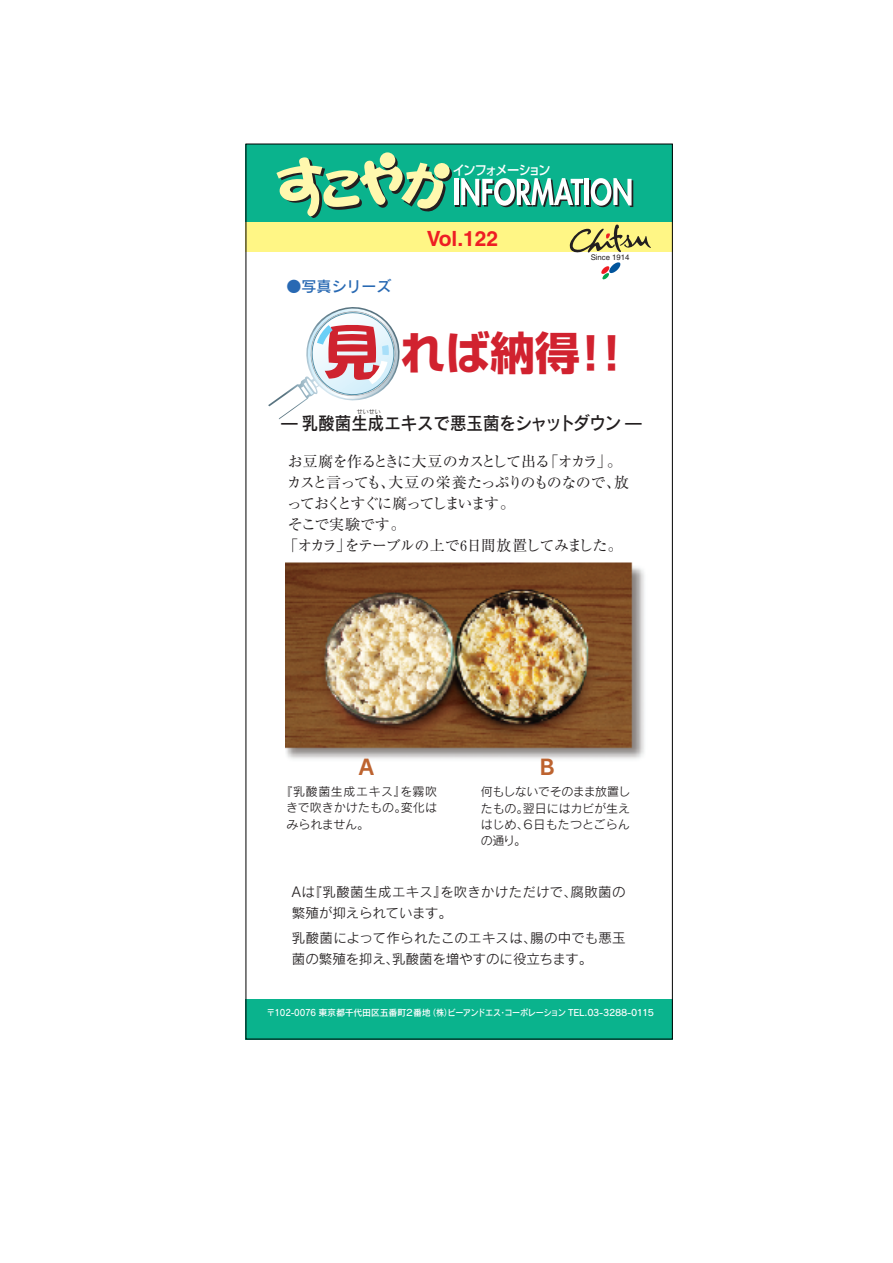
<style>
.page{position:relative;width:893px;height:1263px;background:#fff}
.page>*{position:absolute;margin:0;border:0;box-sizing:border-box;transform-origin:0 0}
.t1{font:700 45px "Shin Go";color:#d1222f}
.t2{font:700 21px "Helvetica";color:#ee1d23}
.t3{font:21px "Rodin CID B";color:#bd632f}
.t4{font:18.15px "Rodin CID DB";color:#231f20;scale:.91 1}
.t5{font:15px "Ryumin";letter-spacing:-.08em;color:#231f20}
.t6{font:15px "Ryumin";letter-spacing:-.06em;color:#231f20}
.t7{font:15px "Ryumin";letter-spacing:-.12em;color:#231f20}
.t8{font:15px "Ryumin";letter-spacing:-.015em;color:#231f20}
.t9{font:15px "Rodin CID DB";color:#2869b3}
.t10{font:13.5px/21px "Rodin CID M";color:#231f20}
.t11{font:500 13.2px "Shin Go";letter-spacing:-.125em;color:#fff;scale:.91 1}
.t12{font:12px/16.2px "Rodin CID M";color:#231f20;text-align:justify}
.t13{font:9px "Rodin CID DB";letter-spacing:-.025em;color:#fff;scale:.9 1}
.t14{font:7.8px "Helvetica";color:#231f20}
.t15{font:6px "Rodin CID M";color:#231f20}
.s1{font-size:16.5px}
</style>
<div class="page">
<div style="left:246px;top:217px;width:426px;height:35px;background:#fff685"></div>
<div style="left:246px;top:144px;width:426px;height:77px;background:#0ab38d"></div>
<div style="left:246px;top:999px;width:426px;height:40px;background:#0ab38d"></div>
<svg style="left:268px;top:307px;width:132px;height:112px"></svg>
<img style="left:286px;top:562px;width:359px;height:197px">
<svg style="left:456px;top:180px;width:4px;height:27px"></svg>
<hr style="left:586px;top:180px;width:4px;height:27px;background:#231f20">
<div style="left:382px;top:155px;width:16px;height:16px;background:#59af84;border-radius:50%"></div>
<hr style="left:454px;top:179px;width:4px;height:26px;background:#fff">
<svg style="left:461px;top:178px;width:124px;height:29px"></svg>
<hr style="left:585px;top:179px;width:4px;height:26px;background:#fff">
<svg style="left:591px;top:178px;width:42px;height:29px"></svg>
<svg style="left:380px;top:152px;width:15px;height:16px"></svg>
<svg style="left:276px;top:157px;width:176px;height:61px"></svg>
<svg style="left:570px;top:224px;width:81px;height:29px"></svg>
<svg style="left:601px;top:262px;width:20px;height:18px"></svg>
<p class="t11" style="left:453px;top:161px;width:109px">インフォメーション</p>
<p class="t9" style="left:286px;top:277px;width:106px">●写真シリーズ</p>
<h2 class="t2" style="left:427px;top:226px;width:73px">Vol.122</h2>
<p class="t14" style="left:591px;top:253px;width:40px">Since 1914</p>
<h1 class="t1" style="left:400px;top:323px;width:235px">れば納得！！</h1>
<p class="t15" style="left:357px;top:408px;width:25px">せいせい</p>
<h3 class="t4" style="left:277px;top:412px;width:407px"><span class="s1">－</span>乳酸菌生成エキスで悪玉菌をシャットダウン<span class="s1">－</span></h3>
<p class="t6" style="left:288px;top:452px;width:336px">お豆腐を作るときに大豆のカスとして出る「オカラ」。</p>
<p class="t5" style="left:287px;top:473px;width:344px">カスと言っても、大豆の栄養たっぷりのものなので、放</p>
<p class="t7" style="left:287px;top:494px;width:230px">っておくとすぐに腐ってしまいます。</p>
<p class="t8" style="left:288px;top:515px;width:119px">そこで実験です。</p>
<p class="t5" style="left:283px;top:536px;width:341px">「オカラ」をテーブルの上で６日間放置してみました。</p>
<h2 class="t3" style="left:359px;top:753px;width:17px">A</h2>
<h2 class="t3" style="left:540px;top:753px;width:17px">B</h2>
<p class="t12" style="left:286px;top:783px;width:153px;text-indent:-6px">『乳酸菌生成エキス』を霧吹きで吹きかけたもの。変化はみられません。</p>
<p class="t12" style="left:481px;top:783px;width:151px">何もしないでそのまま放置したもの。翌日にはカビが生えはじめ、６日もたつとごらんの通り。</p>
<p class="t10" style="left:292px;top:881px;width:335px">Aは『乳酸菌生成エキス』を吹きかけただけで、腐敗菌の繁殖が抑えられています。</p>
<p class="t10" style="left:292px;top:927px;width:335px">乳酸菌によって作られたこのエキスは、腸の中でも悪玉菌の繁殖を抑え、乳酸菌を増やすのに役立ちます。</p>
<p class="t13" style="left:267px;top:1006px;width:432px">〒102-0076 東京都千代田区五番町２番地（株）ビーアンドエス・コーポレーション TEL.03-3288-0115</p>
</div>
